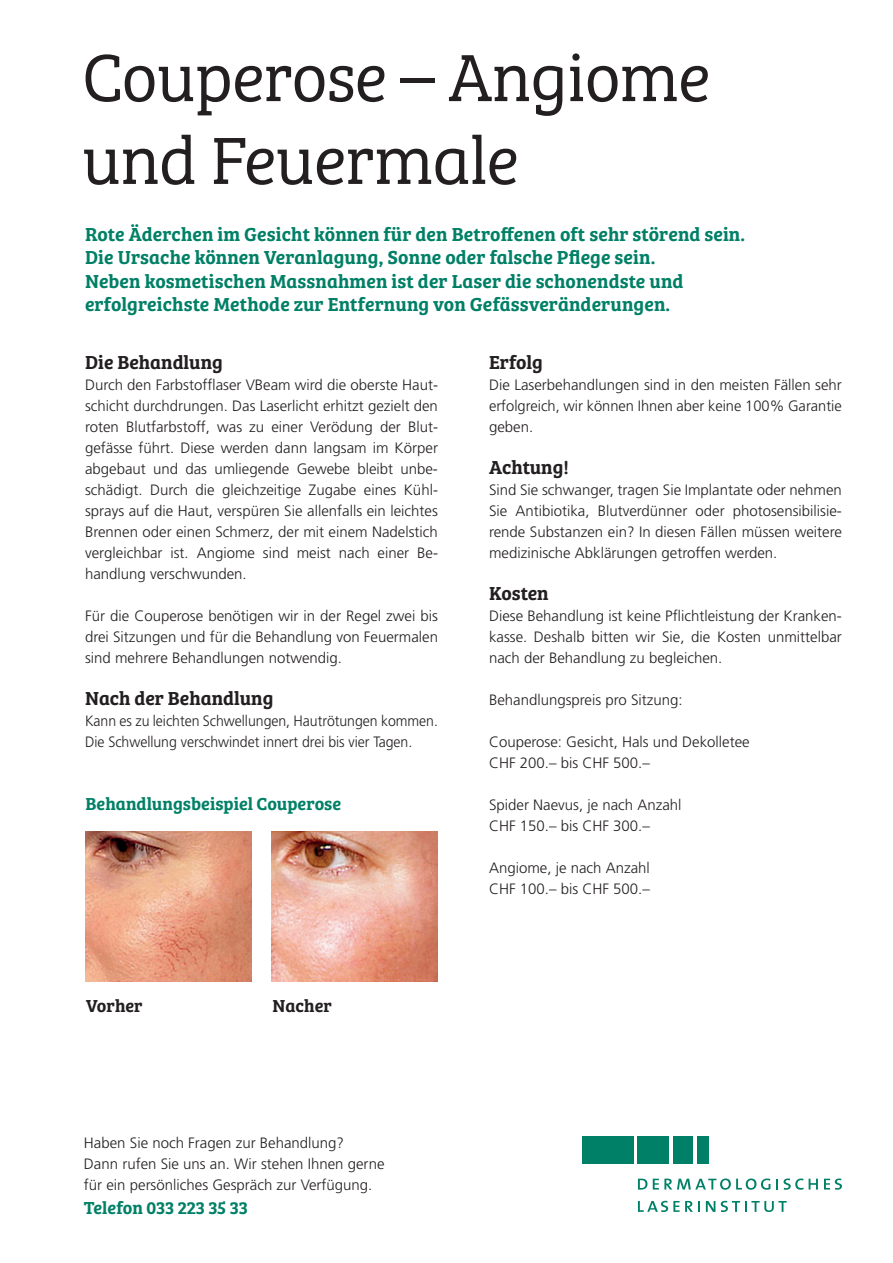
<style>
.page{position:relative;width:893px;height:1263px;background:#fff}
.page>*{position:absolute;margin:0;border:0;box-sizing:border-box;transform-origin:0 0}
.t1{font:300 69px/82.8px "Bree Serif";letter-spacing:-.015em;color:#231f20}
.t2{font:600 19.5px/23.4px "Bree Serif";letter-spacing:.005em;color:#008066}
.t3{font:600 19.5px "Bree Serif";color:#231f20}
.t4{font:600 18px "Bree Serif";color:#008066}
.t5{font:600 18px "Bree Serif";color:#231f20}
.t6{font:300 15px/21px "Frutiger";color:#231f20;text-align:justify}
.t7{font:300 15px/21px "Frutiger";color:#231f20;scale:.94 1}
</style>
<div class="page">
<svg style="left:638px;top:1178px;width:9px;height:11px"></svg>
<svg style="left:653px;top:1178px;width:117px;height:12px"></svg>
<svg style="left:776px;top:1179px;width:2px;height:10px"></svg>
<svg style="left:784px;top:1178px;width:34px;height:12px"></svg>
<svg style="left:824px;top:1178px;width:18px;height:12px"></svg>
<svg style="left:638px;top:1201px;width:62px;height:11px"></svg>
<svg style="left:706px;top:1201px;width:9px;height:11px"></svg>
<svg style="left:721px;top:1201px;width:66px;height:11px"></svg>
<div style="left:582px;top:1136px;width:52px;height:28px;background:#008066"></div>
<div style="left:637px;top:1136px;width:32px;height:28px;background:#008066"></div>
<div style="left:673px;top:1136px;width:20px;height:28px;background:#008066"></div>
<div style="left:697px;top:1136px;width:12px;height:28px;background:#008066"></div>
<img style="left:85px;top:831px;width:166px;height:151px">
<img style="left:272px;top:831px;width:166px;height:151px">
<h1 class="t1" style="left:82px;top:33px;width:630px">Couperose – Angiome und Feuermale</h1>
<p class="t2" style="left:85px;top:221px;width:662px">Rote Äderchen im Gesicht können für den Betroffenen oft sehr störend sein.<br>Die Ursache können Veranlagung, Sonne oder falsche Pflege sein.<br>Neben kosmetischen Massnahmen ist der Laser die schonendste und erfolgreichste Methode zur Entfernung von Gefässveränderungen.</p>
<h2 class="t3" style="left:85px;top:347px;width:139px">Die Behandlung</h2>
<p class="t6" style="left:85px;top:375px;width:354px">Durch den Farbstofflaser VBeam wird die oberste Haut&shy;schicht durchdrungen. Das Laserlicht erhitzt gezielt den roten Blutfarbstoff, was zu einer Verödung der Blut&shy;gefässe führt. Diese werden dann langsam im Körper abgebaut und das umliegende Gewebe bleibt unbe&shy;schädigt. Durch die gleichzeitige Zugabe eines Kühl&shy;sprays auf die Haut, verspüren Sie allenfalls ein leichtes Brennen oder einen Schmerz, der mit einem Nadelstich vergleichbar ist. Angiome sind meist nach einer Be&shy;handlung verschwunden.</p>
<p class="t6" style="left:85px;top:606px;width:354px">Für die Couperose benötigen wir in der Regel zwei bis drei Sitzungen und für die Behandlung von Feuermalen sind mehrere Behandlungen notwendig.</p>
<h2 class="t3" style="left:85px;top:683px;width:190px">Nach der Behandlung</h2>
<p class="t7" style="left:85px;top:711px;width:377px">Kann es zu leichten Schwellungen, Hautrötungen kommen.<br>Die Schwellung verschwindet innert drei bis vier Tagen.</p>
<p class="t4" style="left:86px;top:790px;width:257px">Behandlungsbeispiel Couperose</p>
<p class="t5" style="left:86px;top:992px;width:58px">Vorher</p>
<p class="t5" style="left:273px;top:992px;width:61px">Nacher</p>
<p class="t6" style="left:84px;top:1132px;width:302px;text-align:left">Haben Sie noch Fragen zur Behandlung?<br>Dann rufen Sie uns an. Wir stehen Ihnen gerne für ein persönliches Gespräch zur Verfügung.</p>
<p class="t4" style="left:84px;top:1194px;width:165px">Telefon 033 223 35 33</p>
<h2 class="t3" style="left:489px;top:347px;width:55px">Erfolg</h2>
<p class="t6" style="left:489px;top:375px;width:354px">Die Laserbehandlungen sind in den meisten Fällen sehr erfolgreich, wir können Ihnen aber keine 100% Garantie geben.</p>
<h2 class="t3" style="left:489px;top:452px;width:81px">Achtung!</h2>
<p class="t6" style="left:489px;top:480px;width:354px">Sind Sie schwanger, tragen Sie Implantate oder nehmen Sie Antibiotika, Blutverdünner oder photosensibilisie&shy;rende Substanzen ein? In diesen Fällen müssen weitere medizinische Abklärungen getroffen werden.</p>
<h2 class="t3" style="left:489px;top:578px;width:61px">Kosten</h2>
<p class="t6" style="left:489px;top:606px;width:354px">Diese Behandlung ist keine Pflichtleistung der Kranken&shy;kasse. Deshalb bitten wir Sie, die Kosten unmittelbar nach der Behandlung zu begleichen.</p>
<p class="t6" style="left:489px;top:690px;width:195px">Behandlungspreis pro Sitzung:</p>
<p class="t6" style="left:489px;top:732px;width:262px">Couperose: Gesicht, Hals und Dekolletee<br>CHF 200.– bis CHF 500.–</p>
<p class="t6" style="left:489px;top:795px;width:194px">Spider Naevus, je nach Anzahl<br>CHF 150.– bis CHF 300.–</p>
<p class="t6" style="left:489px;top:858px;width:162px">Angiome, je nach Anzahl<br>CHF 100.– bis CHF 500.–</p>
</div>
